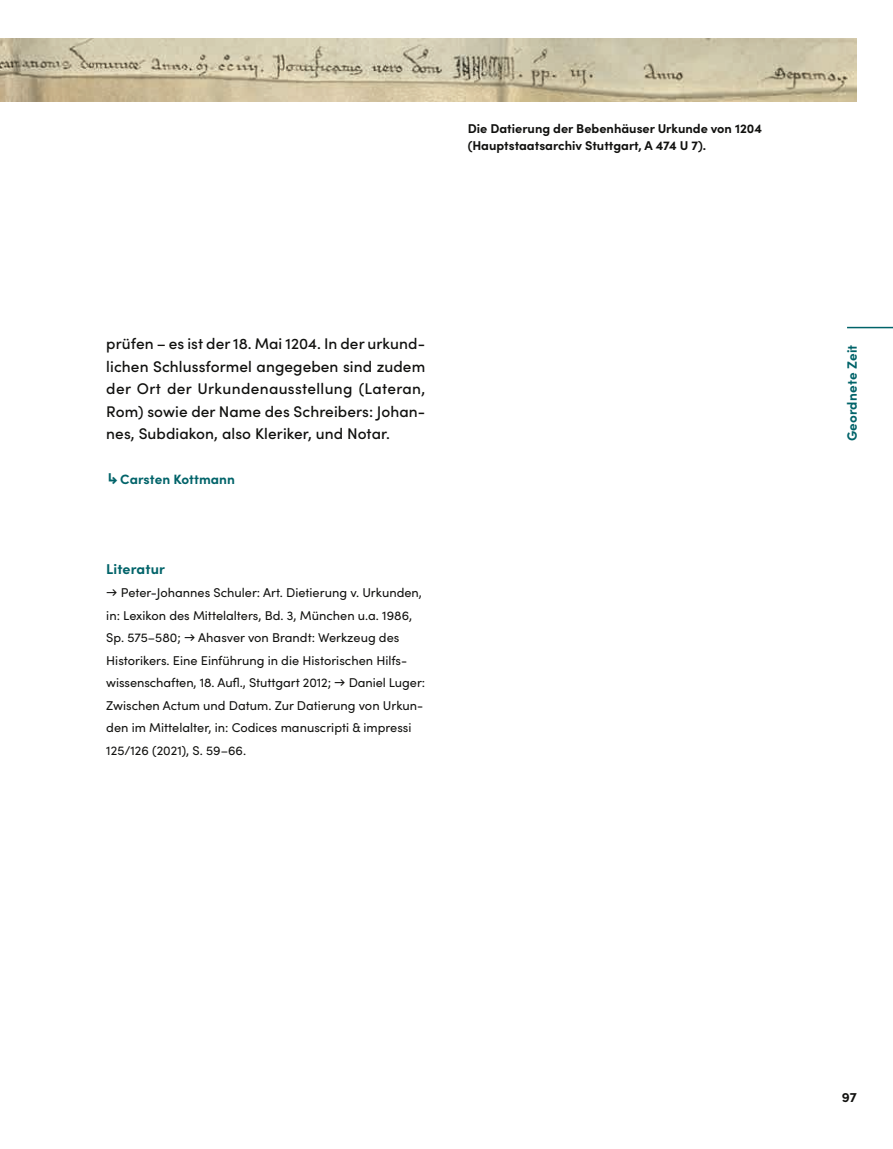
<style>
.page{position:relative;width:893px;height:1149px;background:#fff}
.page>*{position:absolute;margin:0;border:0;box-sizing:border-box;transform-origin:0 0}
.t1{font:500 15.45px/22.5px "Sofia Pro";letter-spacing:.005em;color:#11110f;text-align:justify}
.t2{font:700 14.25px "Sofia Pro";letter-spacing:.01em;color:#006369}
.t3{font:700 13.5px "Sofia Pro";letter-spacing:.005em;color:#006369}
.t4{font:700 13.5px "Sofia Pro";color:#11110f}
.t5{font:12.75px/22.5px "Sofia Pro";color:#11110f}
.t6{font:700 12.75px/16.5px "Sofia Pro";color:#11110f}
.s1{font-family:"IBM Plex Sans";font-size:15.45px}
</style>
<div class="page">
<hr style="left:847px;top:327px;width:46px;height:1px;background:#006369">
<img style="left:0;top:39px;width:857px;height:62px">
<p class="t6" style="left:468px;top:119px;width:296px">Die Datierung der Bebenhäuser Urkunde von 1204 (Hauptstaatsarchiv Stuttgart, A 474 U 7).</p>
<p class="t1" style="left:106px;top:331px;width:321px">prüfen – es ist der 18. Mai 1204. In der urkund&shy;lichen Schlussformel angegeben sind zudem der Ort der Urkundenausstellung (Lateran, Rom) sowie der Name des Schreibers: Johan&shy;nes, Subdiakon, also Kleriker, und Notar.</p>
<p class="t3" style="left:106px;top:469px;width:130px"><span class="s1">↳</span>Carsten Kottmann</p>
<p class="t2" style="left:106px;top:558px;width:60px">Literatur</p>
<p class="t5" style="left:106px;top:580px;width:320px">→ Peter-Johannes Schuler: Art. Dietierung v. Urkunden, in: Lexikon des Mittelalters, Bd. 3, München u.a. 1986, Sp. 575–580; → Ahasver von Brandt: Werkzeug des Historikers. Eine Einführung in die Historischen Hilfs&shy;wissenschaften, 18. Aufl., Stuttgart 2012; → Daniel Luger:<br>Zwischen Actum und Datum. Zur Datierung von Urkun&shy;den im Mittelalter, in: Codices manuscripti &amp; impressi 125/126 (2021), S. 59–66.</p>
<p class="t3" style="left:842px;top:441px;width:98px;rotate:-90deg">Geordnete Zeit</p>
<p class="t4" style="left:842px;top:1086px;width:17px">97</p>
</div>
